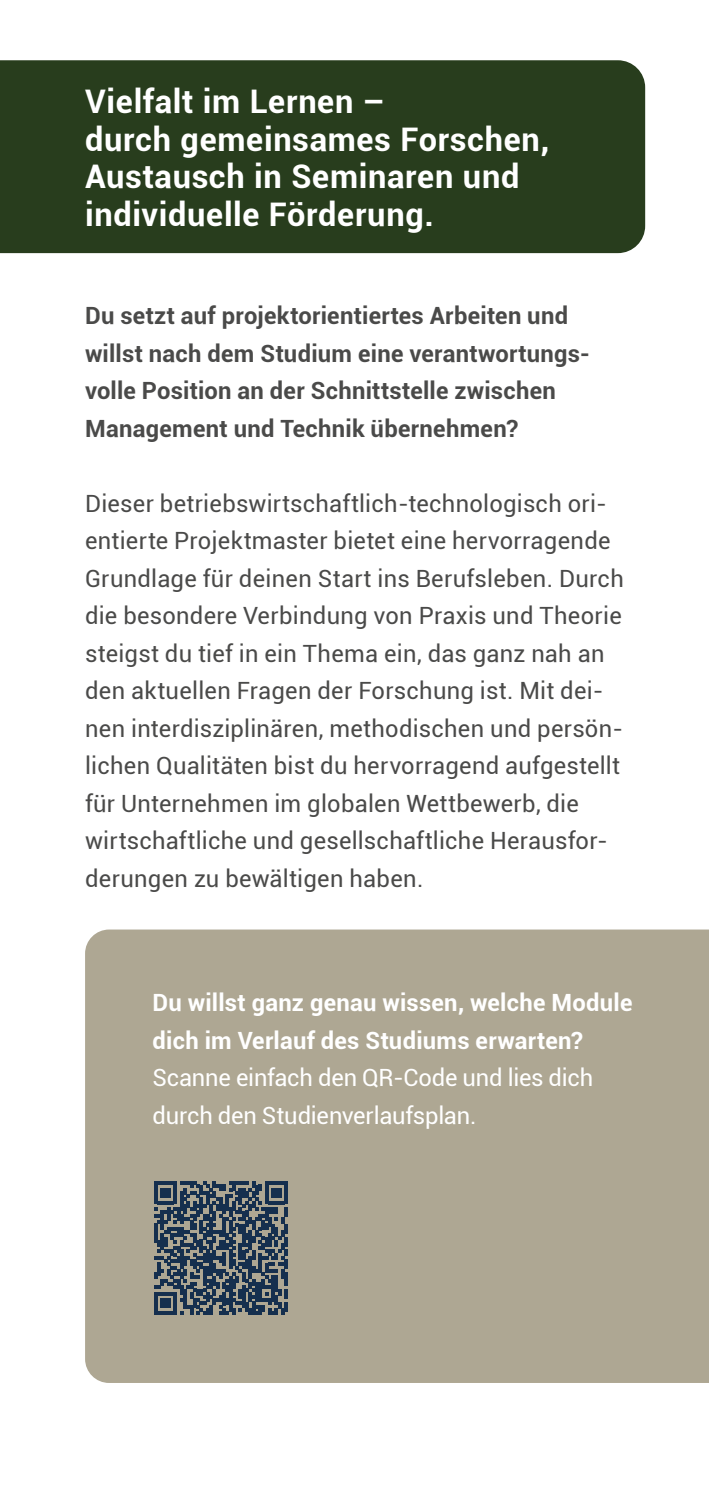
<style>
.page{position:relative;width:709px;height:1489px;background:#fff}
.page>*{position:absolute;margin:0;border:0;box-sizing:border-box;transform-origin:0 0}
.t1{font:700 32.5px/37.5px "Roboto";letter-spacing:.02em;color:#fff}
.t2{font:23.75px/37.5px "Roboto";letter-spacing:.01em;color:#4a4a49}
.t3{font:700 23.75px/37.5px "Roboto";letter-spacing:.01em;color:#4a4a49}
.t4{font:700 23.75px/37.5px "Roboto";letter-spacing:.01em;color:#fff}
.t5{font:23.75px/37.5px "Roboto";letter-spacing:-.01em;color:#fff}
</style>
<div class="page">
<div style="left:0;top:60px;width:645px;height:193px;background:#283d1d"></div>
<div style="left:85px;top:929px;width:624px;height:453px;background:#aea793"></div>
<svg style="left:154px;top:1181px;width:134px;height:133px;background:#4f5c68"></svg>
<hr style="left:284px;top:1259px;width:4px;height:10px;background:#152f4e">
<hr style="left:284px;top:1272px;width:4px;height:13px;background:#152f4e">
<hr style="left:284px;top:1288px;width:4px;height:10px;background:#152f4e">
<hr style="left:284px;top:1301px;width:4px;height:10px;background:#152f4e">
<h1 class="t1" style="left:85px;top:81px;width:465px">Vielfalt im Lernen –<br>durch gemeinsames Forschen,<br>Austausch in Seminaren und individuelle Förderung.</h1>
<p class="t3" style="left:85px;top:296px;width:506px">Du setzt auf projektorientiertes Arbeiten und willst nach dem Studium eine verantwortungs&shy;volle Position an der Schnittstelle zwischen Management und Technik übernehmen?</p>
<p class="t2" style="left:85px;top:483px;width:540px">Dieser betriebswirtschaftlich-technologisch ori&shy;entierte Projektmaster bietet eine hervorragende Grundlage für deinen Start ins Berufsleben. Durch die besondere Verbindung von Praxis und Theorie steigst du tief in ein Thema ein, das ganz nah an den aktuellen Fragen der Forschung ist. Mit dei&shy;nen interdisziplinären, methodischen und persön&shy;lichen Qualitäten bist du hervorragend aufgestellt für Unternehmen im globalen Wettbewerb, die wirtschaftliche und gesellschaftliche Herausfor&shy;derungen zu bewältigen haben.</p>
<p class="t4" style="left:152px;top:983px;width:481px">Du willst ganz genau wissen, welche Module dich im Verlauf des Studiums erwarten?</p>
<p class="t5" style="left:152px;top:1058px;width:442px">Scanne einfach den QR-Code und lies dich durch den Studienverlaufsplan.</p>
</div>
